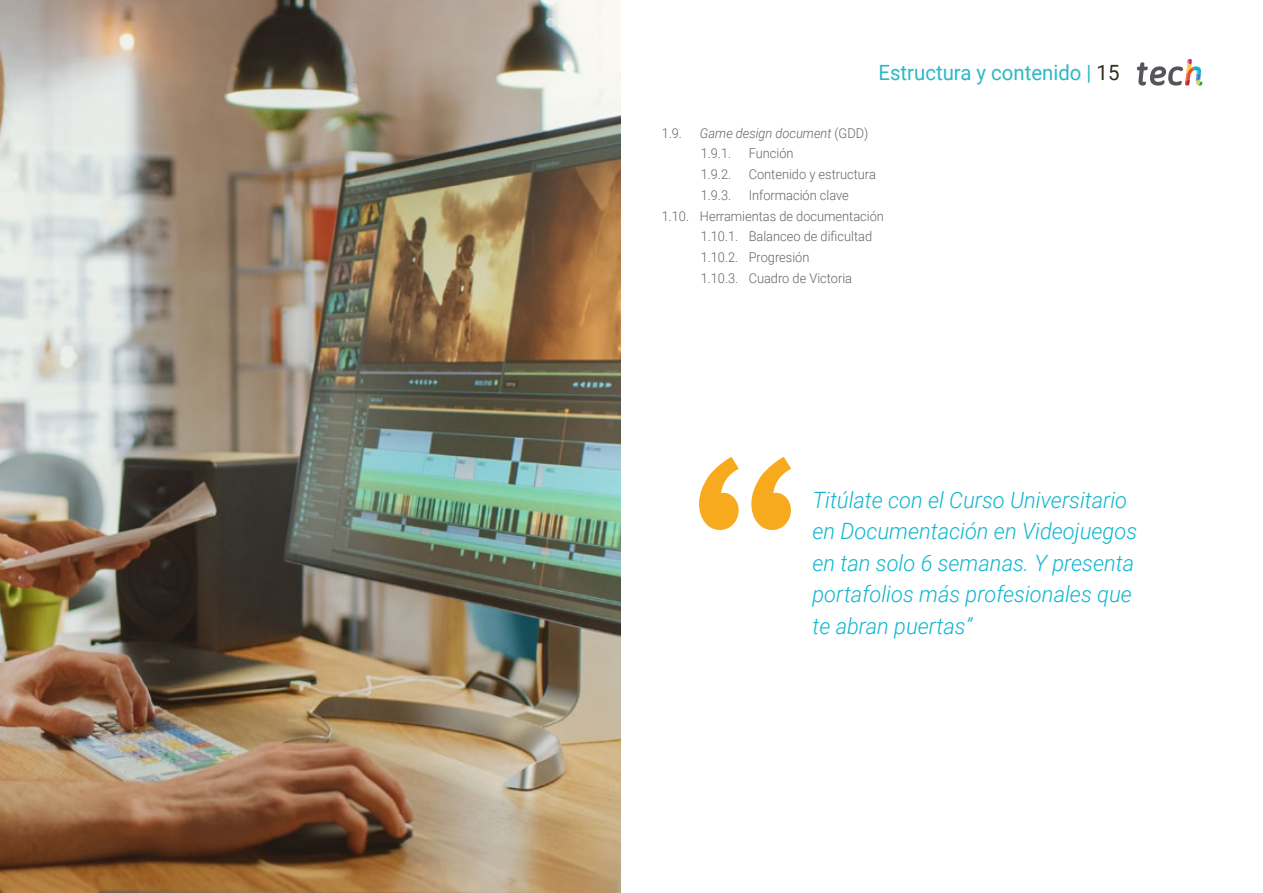
<style>
.page{position:relative;width:1263px;height:893px;background:#fff}
.page>*{position:absolute;margin:0;border:0;box-sizing:border-box;transform-origin:0 0}
.t1{font:italic 300 22.5px/31.5px "Roboto";color:#0fb6cf}
.t2{font:21px "Roboto";color:#2db8c5}
.t3{font:300 13.5px "Roboto";color:#61646a;scale:.95 1}
.t4{font:italic 300 13.5px/20.7px "Roboto";color:#61646a;scale:.95 1}
.s1{color:#312e20}
.s2{font-style:normal}
</style>
<div class="page">
<img style="left:0;top:0;width:621px;height:893px">
<svg style="left:699px;top:457px;width:92px;height:73px"></svg>
<svg style="left:1137px;top:59px;width:65px;height:27px"></svg>
<h2 class="t2" style="left:878px;top:57px;width:242px">Estructura y contenido | <span class="s1">15</span></h2>
<p class="t3" style="left:662px;top:123px;width:23px">1.9.</p>
<p class="t4" style="left:700px;top:122px;width:179px">Game design document <span class="s2">(GDD)<br>1.9.1.</span></p>
<p class="t3" style="left:749px;top:144px;width:49px">Función</p>
<p class="t3" style="left:701px;top:165px;width:34px">1.9.2.</p>
<p class="t3" style="left:749px;top:165px;width:135px">Contenido y estructura</p>
<p class="t3" style="left:701px;top:186px;width:34px">1.9.3.</p>
<p class="t3" style="left:749px;top:186px;width:107px">Información clave</p>
<p class="t3" style="left:662px;top:206px;width:236px">1.10. Herramientas de documentación</p>
<p class="t3" style="left:701px;top:227px;width:182px">1.10.1. Balanceo de dificultad</p>
<p class="t3" style="left:701px;top:248px;width:116px">1.10.2. Progresión</p>
<p class="t3" style="left:701px;top:269px;width:161px">1.10.3. Cuadro de Victoria</p>
<h1 class="t1" style="left:812px;top:483px;width:326px">Titúlate con el Curso Universitario en Documentación en Videojuegos en tan solo 6 semanas. Y presenta portafolios más profesionales que te abran puertas”</h1>
</div>
